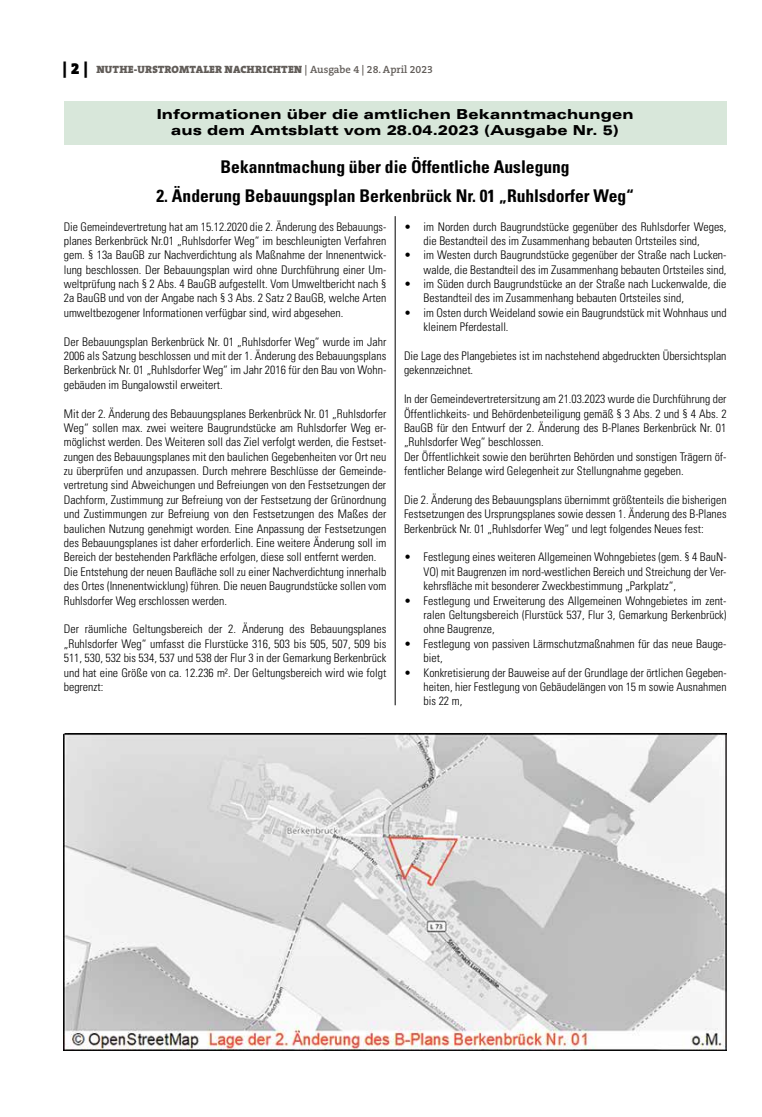
<style>
.page{position:relative;width:762px;height:1117px;background:#fff}
.page>*{position:absolute;margin:0;border:0;box-sizing:border-box;transform-origin:0 0}
.t1{font:700 condensed 17.5px "Univers";color:#000}
.t2{font:900 expanded 13.75px/16.5px "Univers";letter-spacing:.005em;color:#000;text-align:center}
.t3{font:300 condensed 11.88px/14.4px "Univers";color:#000;text-align:justify}
.t4{font:900 10.62px "The Serif B W9";letter-spacing:.015em;color:#615c58}
.s1{font-size:16.25px;color:#000}
.s2{font-family:"The Serif B W6";font-weight:600}
</style>
<div class="page">
<div style="left:64px;top:101px;width:662px;height:43px;background:#d8e7da"></div>
<img style="left:64px;top:733px;width:662px;height:317px">
<hr style="left:395px;top:216px;width:1px;height:489px;background:#000">
<p class="t4" style="left:63px;top:63px;width:372px"><span class="s1">| 2 |</span> NUTHE-URSTROMTALER NACHRICHTEN <span class="s2">| Ausgabe 4 | 28. April 2023</span></p>
<p class="t2" style="left:157px;top:106px;width:478px">Informationen über die amtlichen Bekanntmachungen aus dem Amtsblatt vom 28.04.2023 (Ausgabe Nr. 5)</p>
<h1 class="t1" style="left:221px;top:156px;width:351px">Bekanntmachung über die Öffentliche Auslegung</h1>
<h1 class="t1" style="left:156px;top:185px;width:479px">2. Änderung Bebauungsplan Berkenbrück Nr. 01 „Ruhlsdorfer Weg“</h1>
<p class="t3" style="left:64px;top:219px;width:324px">Die Gemeindevertretung hat am 15.12.2020 die 2. Änderung des Bebauungs&shy;planes Berkenbrück Nr.01 „Ruhlsdorfer Weg“ im beschleunigten Verfahren gem. § 13a BauGB zur Nachverdichtung als Maßnahme der Innenentwick&shy;lung beschlossen. Der Bebauungsplan wird ohne Durchführung einer Um&shy;weltprüfung nach § 2 Abs. 4 BauGB aufgestellt. Vom Umweltbericht nach § 2a BauGB und von der Angabe nach § 3 Abs. 2 Satz 2 BauGB, welche Arten umweltbezogener Informationen verfügbar sind, wird abgesehen.</p>
<p class="t3" style="left:64px;top:334px;width:324px">Der Bebauungsplan Berkenbrück Nr. 01 „Ruhlsdorfer Weg“ wurde im Jahr 2006 als Satzung beschlossen und mit der 1. Änderung des Bebauungsplans Berkenbrück Nr. 01 „Ruhlsdorfer Weg“ im Jahr 2016 für den Bau von Wohn&shy;gebäuden im Bungalowstil erweitert.</p>
<p class="t3" style="left:64px;top:406px;width:324px;text-align:left">Mit der 2. Änderung des Bebauungsplanes Berkenbrück Nr. 01 „Ruhlsdorfer Weg“ sollen max. zwei weitere Baugrundstücke am Ruhlsdorfer Weg er&shy;möglichst werden. Des Weiteren soll das Ziel verfolgt werden, die Festset&shy;zungen des Bebauungsplanes mit den baulichen Gegebenheiten vor Ort neu zu überprüfen und anzupassen. Durch mehrere Beschlüsse der Gemeinde&shy;vertretung sind Abweichungen und Befreiungen von den Festsetzungen der Dachform, Zustimmung zur Befreiung von der Festsetzung der Grünordnung und Zustimmungen zur Befreiung von den Festsetzungen des Maßes der baulichen Nutzung genehmigt worden. Eine Anpassung der Festsetzungen des Bebauungsplanes ist daher erforderlich. Eine weitere Änderung soll im Bereich der bestehenden Parkfläche erfolgen, diese soll entfernt werden.<br>Die Entstehung der neuen Baufläche soll zu einer Nachverdichtung innerhalb des Ortes (Innenentwicklung) führen. Die neuen Baugrundstücke sollen vom Ruhlsdorfer Weg erschlossen werden.</p>
<p class="t3" style="left:64px;top:621px;width:324px">Der räumliche Geltungsbereich der 2. Änderung des Bebauungsplanes „Ruhlsdorfer Weg“ umfasst die Flurstücke 316, 503 bis 505, 507, 509 bis 511, 530, 532 bis 534, 537 und 538 der Flur 3 in der Gemarkung Berkenbrück und hat eine Größe von ca. 12.236 m². Der Geltungsbereich wird wie folgt begrenzt:</p>
<p class="t3" style="left:423px;top:219px;width:304px;text-indent:-19px">• im Norden durch Baugrundstücke gegenüber des Ruhlsdorfer Weges, die Bestandteil des im Zusammenhang bebauten Ortsteiles sind,</p>
<p class="t3" style="left:404px;top:248px;width:324px;text-align:right">• im Westen durch Baugrundstücke gegenüber der Straße nach Lucken&shy;walde, die Bestandteil des im Zusammenhang bebauten Ortsteiles sind,</p>
<p class="t3" style="left:423px;top:276px;width:304px;text-indent:-19px">• im Süden durch Baugrundstücke an der Straße nach Luckenwalde, die<br>Bestandteil des im Zusammenhang bebauten Ortsteiles sind,</p>
<p class="t3" style="left:423px;top:305px;width:305px;text-indent:-19px">• im Osten durch Weideland sowie ein Baugrundstück mit Wohnhaus und kleinem Pferdestall.</p>
<p class="t3" style="left:404px;top:348px;width:324px">Die Lage des Plangebietes ist im nachstehend abgedruckten Übersichtsplan gekennzeichnet.</p>
<p class="t3" style="left:404px;top:391px;width:324px;text-align:left">In der Gemeindevertretersitzung am 21.03.2023 wurde die Durchführung der Öffentlichkeits- und Behördenbeteiligung gemäß § 3 Abs. 2 und § 4 Abs. 2<br>BauGB für den Entwurf der 2. Änderung des B-Planes Berkenbrück Nr. 01 „Ruhlsdorfer Weg“ beschlossen.<br>Der Öffentlichkeit sowie den berührten Behörden und sonstigen Trägern öf&shy;fentlicher Belange wird Gelegenheit zur Stellungnahme gegeben.</p>
<p class="t3" style="left:404px;top:492px;width:324px">Die 2. Änderung des Bebauungsplans übernimmt größtenteils die bisherigen Festsetzungen des Ursprungsplanes sowie dessen 1. Änderung des B-Planes Berkenbrück Nr. 01 „Ruhlsdorfer Weg“ und legt folgendes Neues fest:</p>
<p class="t3" style="left:423px;top:550px;width:305px;text-indent:-19px">• Festlegung eines weiteren Allgemeinen Wohngebietes (gem. § 4 BauN-VO) mit Baugrenzen im nord-westlichen Bereich und Streichung der Ver&shy;kehrsfläche mit besonderer Zweckbestimmung „Parkplatz“,</p>
<p class="t3" style="left:423px;top:593px;width:304px;text-indent:-19px">• Festlegung und Erweiterung des Allgemeinen Wohngebietes im zent&shy;ralen Geltungsbereich (Flurstück 537, Flur 3, Gemarkung Berkenbrück) ohne Baugrenze,</p>
<p class="t3" style="left:423px;top:636px;width:304px;text-indent:-19px">• Festlegung von passiven Lärmschutzmaßnahmen für das neue Bauge&shy;biet,</p>
<p class="t3" style="left:423px;top:665px;width:305px;text-indent:-19px">• Konkretisierung der Bauweise auf der Grundlage der örtlichen Gegeben&shy;heiten, hier Festlegung von Gebäudelängen von 15 m sowie Ausnahmen bis 22 m,</p>
</div>
